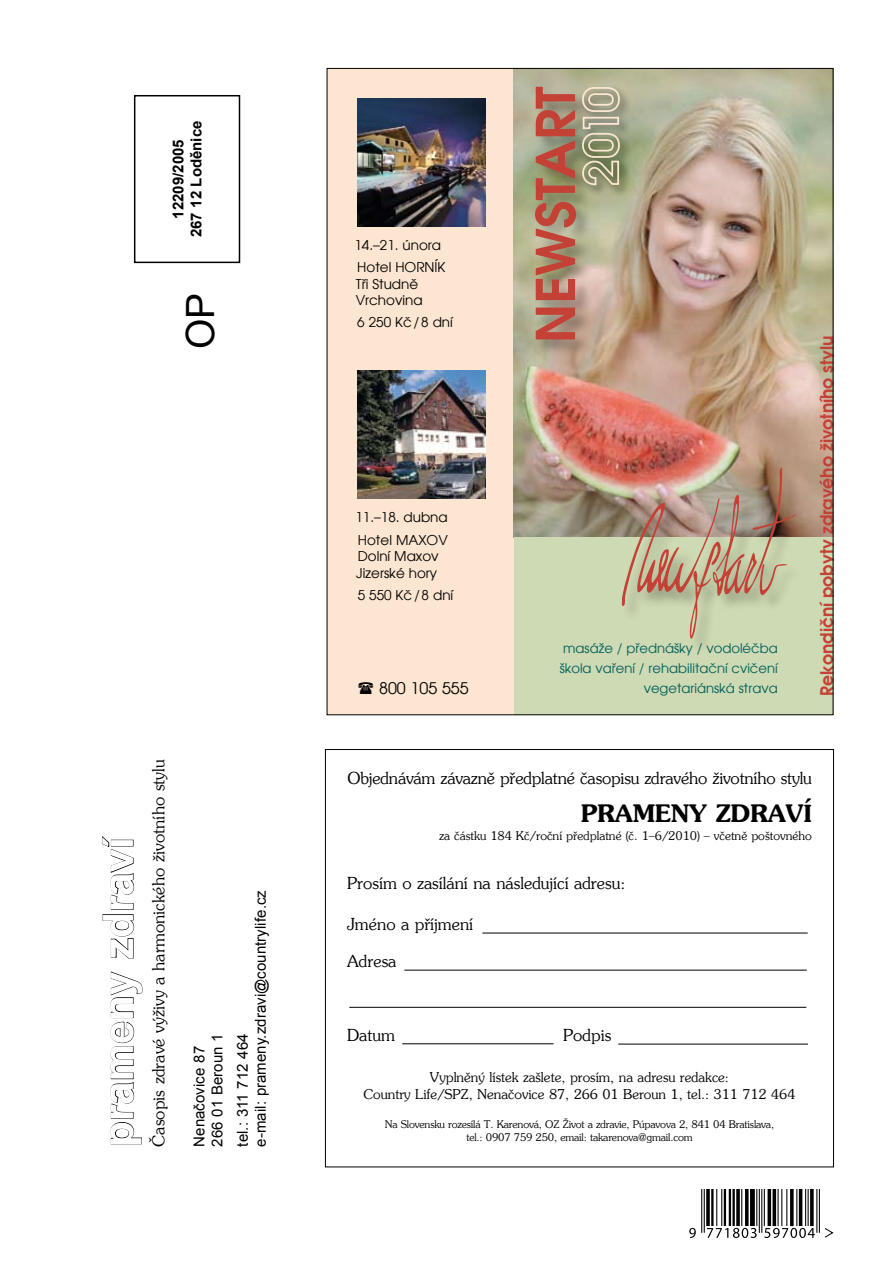
<style>
.page{position:relative;width:893px;height:1263px;background:#fff}
.page>*{position:absolute;margin:0;border:0;box-sizing:border-box;transform-origin:0 0}
.t1{font:700 53.1px "Avalon";color:#c44136}
.t2{font:700 42px "Arial";color:#fff}
.t3{font:39px "Arial";color:#000}
.t4{font:700 24px "Southern";color:#000}
.t5{font:700 17.25px "Avalon";color:#c44136}
.t6{font:16.5px "Southern";color:#000}
.t7{font:16.05px "Avalon";color:#000}
.t8{font:15px/18.1px "Arial";letter-spacing:.005em;color:#000}
.t9{font:700 15px/18px "Arial";color:#000;text-align:center}
.t10{font:13.5px/22.6px "Avalon";color:#000}
.t11{font:13.5px/16.2px "Southern";color:#000;text-align:center}
.t12{font:13.2px/20.4px "Avalon";color:#005f5a;text-align:right}
.t13{font:12px "Southern";color:#000}
.t14{font:10.5px/12.6px "Southern";letter-spacing:-.015em;color:#000;text-align:center}
</style>
<div class="page">
<hr style="left:482px;top:933px;width:326px;height:1px;background:#000">
<hr style="left:404px;top:970px;width:403px;height:1px;background:#000">
<hr style="left:349px;top:1007px;width:457px;height:1px;background:#000">
<hr style="left:402px;top:1043px;width:152px;height:1px;background:#000">
<hr style="left:618px;top:1044px;width:190px;height:1px;background:#000">
<div style="left:134px;top:95px;width:106px;height:168px;border:2px solid #000"></div>
<svg style="left:110px;top:971px;width:33px;height:173px"></svg>
<svg style="left:102px;top:836px;width:32px;height:123px"></svg>
<div style="left:327px;top:68px;width:205px;height:647px;background:#fce6d1"></div>
<img style="left:514px;top:70px;width:317px;height:467px">
<div style="left:514px;top:537px;width:319px;height:178px;background:#cedab3"></div>
<div style="left:534px;top:86px;width:59px;height:270px;background:#000;opacity:.3"></div>
<div style="left:579px;top:84px;width:52px;height:112px;background:#000;opacity:.68"></div>
<svg style="left:581px;top:86px;width:40px;height:100px;background:#a7a689"></svg>
<div style="left:621px;top:467px;width:191px;height:187px;background:#000;opacity:.3"></div>
<img style="left:621px;top:468px;width:176px;height:171px">
<img style="left:357px;top:370px;width:129px;height:129px">
<img style="left:357px;top:98px;width:129px;height:129px">
<hr style="left:704px;top:1189px;width:1px;height:44px;background:#000">
<hr style="left:701px;top:1189px;width:1px;height:44px;background:#000">
<svg style="left:706px;top:1189px;width:4px;height:37px"></svg>
<hr style="left:711px;top:1189px;width:2px;height:37px;background:#000">
<hr style="left:721px;top:1189px;width:1px;height:37px;background:#000">
<hr style="left:716px;top:1189px;width:1px;height:37px;background:#000">
<hr style="left:732px;top:1189px;width:3px;height:37px;background:#000">
<hr style="left:729px;top:1189px;width:2px;height:37px;background:#000">
<hr style="left:724px;top:1189px;width:2px;height:37px;background:#000">
<svg style="left:736px;top:1189px;width:4px;height:37px"></svg>
<hr style="left:741px;top:1189px;width:1px;height:37px;background:#000">
<svg style="left:745px;top:1189px;width:4px;height:37px"></svg>
<div style="left:750px;top:1189px;width:5px;height:37px;background:#000"></div>
<hr style="left:764px;top:1189px;width:1px;height:37px;background:#000">
<hr style="left:761px;top:1189px;width:1px;height:44px;background:#000">
<hr style="left:759px;top:1189px;width:1px;height:44px;background:#000">
<hr style="left:756px;top:1189px;width:1px;height:37px;background:#000">
<svg style="left:772px;top:1189px;width:4px;height:37px"></svg>
<svg style="left:767px;top:1189px;width:4px;height:37px"></svg>
<hr style="left:786px;top:1189px;width:1px;height:37px;background:#000">
<hr style="left:781px;top:1189px;width:1px;height:37px;background:#000">
<hr style="left:777px;top:1189px;width:2px;height:37px;background:#000">
<svg style="left:790px;top:1189px;width:4px;height:37px"></svg>
<hr style="left:796px;top:1189px;width:1px;height:37px;background:#000">
<hr style="left:799px;top:1189px;width:3px;height:37px;background:#000">
<hr style="left:808px;top:1189px;width:1px;height:37px;background:#000">
<hr style="left:805px;top:1189px;width:1px;height:37px;background:#000">
<svg style="left:810px;top:1189px;width:4px;height:37px"></svg>
<hr style="left:819px;top:1189px;width:1px;height:44px;background:#000">
<hr style="left:816px;top:1189px;width:1px;height:44px;background:#000">
<svg style="left:689px;top:1228px;width:7px;height:10px"></svg>
<svg style="left:707px;top:1228px;width:50px;height:10px"></svg>
<svg style="left:764px;top:1228px;width:51px;height:10px"></svg>
<svg style="left:824px;top:1228px;width:9px;height:10px"></svg>
<p class="t9" style="left:170px;top:237px;width:118px;rotate:-90deg">12209/2005<br>267 12 Loděnice</p>
<h3 class="t3" style="left:174px;top:349px;width:58px;rotate:-90deg">OP</h3>
<p class="t6" style="left:149px;top:1147px;width:389px;rotate:-90deg">Èasopis zdravé výživy a harmonického životního stylu</p>
<h2 class="t2" style="left:91px;top:1147px;width:311px;rotate:-90deg">prameny zdraví</h2>
<p class="t8" style="left:190px;top:1147px;width:115px;rotate:-90deg">Nenačovice 87<br>266 01 Beroun 1</p>
<p class="t8" style="left:233px;top:1147px;width:258px;rotate:-90deg">tel.: 311 712 464<br>e-mail: prameny.zdravi@countrylife.cz</p>
<p class="t10" style="left:354px;top:233px;width:93px">14.–21. února<br>Hotel Horník</p>
<p class="t10" style="left:356px;top:275px;width:68px;line-height:16.2px">Tři Studně<br>Vrchovina</p>
<p class="t10" style="left:357px;top:311px;width:97px">6 250 kč/8 dní</p>
<p class="t10" style="left:355px;top:506px;width:94px">11.–18. dubna<br>Hotel Maxov</p>
<p class="t10" style="left:356px;top:548px;width:84px;line-height:16.2px">Dolní Maxov<br>Jizerské hory</p>
<p class="t10" style="left:358px;top:584px;width:97px">5 550 kč/8 dní</p>
<p class="t7" style="left:379px;top:678px;width:91px">800 105 555</p>
<h1 class="t1" style="left:522px;top:343px;width:258px;rotate:-90deg">NEWSTART</h1>
<p class="t12" style="left:560px;top:637px;width:220px">masáže / přednášky / vodoléčba škola vaření / rehabilitační cvičení vegetariánská strava</p>
<p class="t5" style="left:816px;top:696px;width:362px;rotate:-90deg">Rekondiční pobyty zdravého životního stylu</p>
<p class="t6" style="left:347px;top:768px;width:466px">Objednávám závaznì pøedplatné èasopisu zdravého životního stylu</p>
<h3 class="t4" style="left:581px;top:798px;width:19px">prameny</h3>
<h3 class="t4" style="left:716px;top:798px;width:17px">zdraví</h3>
<p class="t13" style="left:439px;top:829px;width:374px">za èástku 184 Kè/roèní pøedplatné (è. 1–6/2010) – vèetnì poštovného</p>
<p class="t6" style="left:347px;top:873px;width:280px">Prosím o zasílání na následující adresu:</p>
<p class="t6" style="left:347px;top:914px;width:128px">Jméno a pøíjmení</p>
<p class="t6" style="left:347px;top:951px;width:51px">Adresa</p>
<p class="t6" style="left:347px;top:1024px;width:49px">Datum</p>
<p class="t6" style="left:563px;top:1024px;width:50px">Podpis</p>
<p class="t11" style="left:363px;top:1069px;width:433px">Vyplnìný lístek zašlete, prosím, na adresu redakce:<br>Country Life/SPZ, Nenačovice 87, 266 01 Beroun 1, tel.: 311 712 464</p>
<p class="t14" style="left:385px;top:1118px;width:391px">Na Slovensku rozesílá T. Karenová, OZ Život a zdravie, Púpavova 2, 841 04 Bratislava, tel.: 0907 759 250, email: takarenova@gmail.com</p>
</div>
